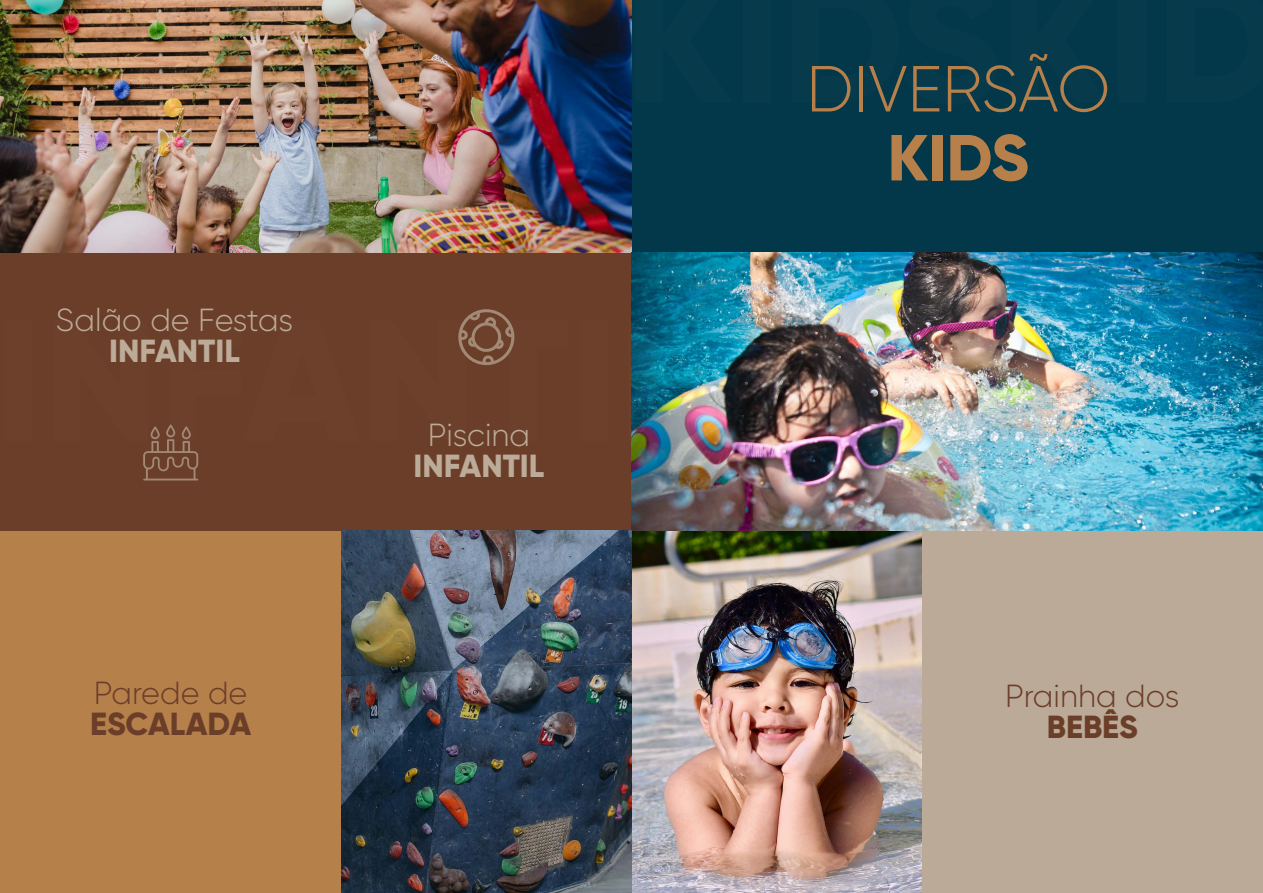
<style>
.page{position:relative;width:1263px;height:893px;background:#fff}
.page>*{position:absolute;margin:0;border:0;box-sizing:border-box;transform-origin:0 0}
.t1{font:300 64.95px "Gilroy";color:#b7804b}
.t2{font:800 64.95px "Gilroy";color:#b7804b}
.t3{font:300 31.95px "Gilroy";color:#bbab98}
.t4{font:300 31.95px "Gilroy";color:#6b3e29}
.t5{font:800 31.95px "Gilroy";color:#bbab98}
.t6{font:800 31.95px "Gilroy";color:#6b3e29}
</style>
<div class="page">
<div style="left:631px;top:0;width:632px;height:253px;background:#023849"></div>
<div style="left:0;top:528px;width:341px;height:365px;background:#b6804b"></div>
<div style="left:922px;top:530px;width:341px;height:363px;background:#baaa97"></div>
<div style="left:0;top:253px;width:631px;height:278px;background:#6b3e29"></div>
<img style="left:0;top:0;width:631px;height:253px">
<img style="left:341px;top:531px;width:581px;height:362px">
<img style="left:631px;top:253px;width:632px;height:278px">
<svg style="left:458px;top:309px;width:56px;height:56px"></svg>
<svg style="left:143px;top:425px;width:55px;height:55px"></svg>
<p class="t3" style="left:56px;top:300px;width:239px">Salão de Festas</p>
<p class="t5" style="left:109px;top:331px;width:132px">INFANTIL</p>
<p class="t4" style="left:94px;top:673px;width:155px">Parede de</p>
<p class="t6" style="left:90px;top:704px;width:163px">ESCALADA</p>
<p class="t3" style="left:428px;top:415px;width:104px">Piscina</p>
<p class="t5" style="left:414px;top:446px;width:132px">INFANTIL</p>
<h1 class="t1" style="left:806px;top:49px;width:305px">DIVERSÃO</h1>
<h1 class="t2" style="left:887px;top:117px;width:143px">KIDS</h1>
<p class="t4" style="left:1005px;top:676px;width:176px">Prainha dos</p>
<p class="t6" style="left:1047px;top:706px;width:92px">BEBÊS</p>
</div>
